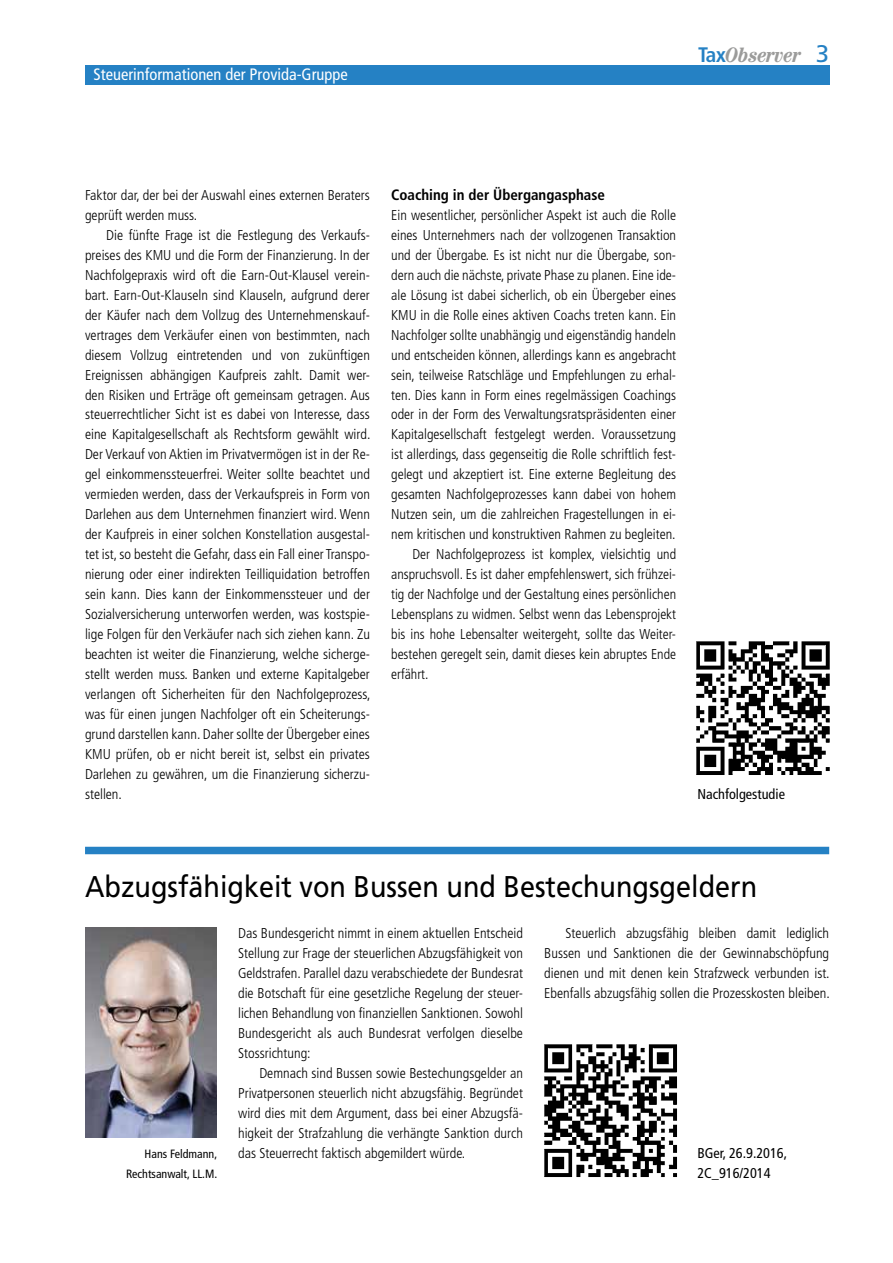
<style>
.page{position:relative;width:893px;height:1263px;background:#fff}
.page>*{position:absolute;margin:0;border:0;box-sizing:border-box;transform-origin:0 0}
.t1{font:30px "Frutiger LT";color:#000;scale:.9 1}
.t2{font:24px "Frutiger LT";color:#2581c4}
.t3{font:italic 700 condensed 21px "Century LT";color:#9b9b9a}
.t4{font:condensed 16.5px "Frutiger LT";color:#fff}
.t5{font:700 condensed 15px "Frutiger LT";color:#000}
.t6{font:300 condensed 14.25px/20px "Frutiger LT";color:#000;text-align:justify}
.t7{font:condensed 14.25px/20px "Frutiger LT";color:#000}
.t8{font:condensed 12px/20px "Frutiger LT";color:#000;text-align:right}
.s1{font-family:"Frutiger LT";font-style:normal;color:#2581c4}
</style>
<div class="page">
<div style="left:85px;top:66px;width:744px;height:19px;background:#2581c4"></div>
<img style="left:85px;top:928px;width:132px;height:210px">
<div style="left:85px;top:847px;width:744px;height:7px;background:#2581c4"></div>
<img style="left:544px;top:1044px;width:133px;height:133px">
<img style="left:696px;top:641px;width:134px;height:134px">
<p class="t4" style="left:94px;top:65px;width:256px">Steuerinformationen der Provida-Gruppe</p>
<h3 class="t3" style="left:698px;top:42px;width:104px"><span class="s1">Tax</span>Observer</h3>
<h2 class="t2" style="left:816px;top:40px;width:15px">3</h2>
<p class="t6" style="left:85px;top:185px;width:286px">Faktor dar, der bei der Auswahl eines externen Beraters geprüft werden muss.</p>
<p class="t6" style="left:85px;top:225px;width:287px;text-indent:21px">Die fünfte Frage ist die Festlegung des Verkaufs&shy;preises des KMU und die Form der Finanzierung. In der Nachfolgepraxis wird oft die Earn-Out-Klausel verein&shy;bart. Earn-Out-Klauseln sind Klauseln, aufgrund derer der Käufer nach dem Vollzug des Unternehmenskauf&shy;vertrages dem Verkäufer einen von bestimmten, nach diesem Vollzug eintretenden und von zukünftigen Ereignissen abhängigen Kaufpreis zahlt. Damit wer&shy;den Risiken und Erträge oft gemeinsam getragen. Aus steuerrechtlicher Sicht ist es dabei von Interesse, dass eine Kapitalgesellschaft als Rechtsform gewählt wird.<br>Der Verkauf von Aktien im Privatvermögen ist in der Re&shy;gel einkommenssteuerfrei. Weiter sollte beachtet und vermieden werden, dass der Verkaufspreis in Form von Darlehen aus dem Unternehmen finanziert wird. Wenn der Kaufpreis in einer solchen Konstellation ausgestal&shy;tet ist, so besteht die Gefahr, dass ein Fall einer Transpo&shy;nierung oder einer indirekten Teilliquidation betroffen sein kann. Dies kann der Einkommenssteuer und der Sozialversicherung unterworfen werden, was kostspie&shy;lige Folgen für den Verkäufer nach sich ziehen kann. Zu beachten ist weiter die Finanzierung, welche sicherge&shy;stellt werden muss. Banken und externe Kapitalgeber verlangen oft Sicherheiten für den Nachfolgeprozess, was für einen jungen Nachfolger oft ein Scheiterungs&shy;grund darstellen kann. Daher sollte der Übergeber eines KMU prüfen, ob er nicht bereit ist, selbst ein privates Darlehen zu gewähren, um die Finanzierung sicherzu&shy;stellen.</p>
<p class="t5" style="left:391px;top:186px;width:215px">Coaching in der Übergangasphase</p>
<p class="t6" style="left:391px;top:205px;width:286px">Ein wesentlicher, persönlicher Aspekt ist auch die Rolle</p>
<p class="t6" style="left:391px;top:225px;width:286px">eines Unternehmers nach der vollzogenen Transaktion</p>
<p class="t6" style="left:391px;top:245px;width:286px">und der Übergabe. Es ist nicht nur die Übergabe, son-</p>
<p class="t6" style="left:391px;top:265px;width:286px">dern auch die nächste, private Phase zu planen. Eine ide-</p>
<p class="t6" style="left:391px;top:285px;width:286px">ale Lösung ist dabei sicherlich, ob ein Übergeber eines</p>
<p class="t6" style="left:391px;top:305px;width:286px">KMU in die Rolle eines aktiven Coachs treten kann. Ein</p>
<p class="t6" style="left:391px;top:325px;width:286px">Nachfolger sollte unabhängig und eigenständig handeln</p>
<p class="t6" style="left:391px;top:345px;width:286px">und entscheiden können, allerdings kann es angebracht</p>
<p class="t6" style="left:391px;top:365px;width:286px">sein, teilweise Ratschläge und Empfehlungen zu erhal-</p>
<p class="t6" style="left:391px;top:385px;width:286px">ten. Dies kann in Form eines regelmässigen Coachings</p>
<p class="t6" style="left:391px;top:405px;width:286px">oder in der Form des Verwaltungsratspräsidenten einer</p>
<p class="t6" style="left:391px;top:425px;width:286px">Kapitalgesellschaft festgelegt werden. Voraussetzung</p>
<p class="t6" style="left:391px;top:445px;width:286px">ist allerdings, dass gegenseitig die Rolle schriftlich fest-</p>
<p class="t6" style="left:391px;top:465px;width:286px">gelegt und akzeptiert ist. Eine externe Begleitung des</p>
<p class="t6" style="left:391px;top:485px;width:286px">gesamten Nachfolgeprozesses kann dabei von hohem</p>
<p class="t6" style="left:391px;top:504px;width:286px">Nutzen sein, um die zahlreichen Fragestellungen in ei-</p>
<p class="t6" style="left:391px;top:524px;width:286px">nem kritischen und konstruktiven Rahmen zu begleiten.</p>
<p class="t6" style="left:412px;top:544px;width:265px">Der Nachfolgeprozess ist komplex, vielsichtig und</p>
<p class="t6" style="left:391px;top:564px;width:286px">anspruchsvoll. Es ist daher empfehlenswert, sich frühzei-</p>
<p class="t6" style="left:391px;top:584px;width:286px">tig der Nachfolge und der Gestaltung eines persönlichen</p>
<p class="t6" style="left:391px;top:604px;width:286px">Lebensplans zu widmen. Selbst wenn das Lebensprojekt</p>
<p class="t6" style="left:391px;top:624px;width:286px">bis ins hohe Lebensalter weitergeht, sollte das Weiter-</p>
<p class="t6" style="left:391px;top:644px;width:286px">bestehen geregelt sein, damit dieses kein abruptes Ende</p>
<p class="t6" style="left:391px;top:664px;width:39px">erfährt.</p>
<p class="t7" style="left:697px;top:784px;width:89px">Nachfolgestudie</p>
<h1 class="t1" style="left:85px;top:869px;width:748px">Abzugsfähigkeit von Bussen und Bestechungsgeldern</h1>
<p class="t6" style="left:238px;top:923px;width:286px">Das Bundesgericht nimmt in einem aktuellen Entscheid Stellung zur Frage der steuerlichen Abzugsfähigkeit von Geldstrafen. Parallel dazu verabschiedete der Bundesrat die Botschaft für eine gesetzliche Regelung der steuer&shy;lichen Behandlung von finanziellen Sanktionen. Sowohl Bundesgericht als auch Bundesrat verfolgen dieselbe Stossrichtung:</p>
<p class="t6" style="left:238px;top:1063px;width:286px;text-indent:21px">Demnach sind Bussen sowie Bestechungsgelder an Privatpersonen steuerlich nicht abzugsfähig. Begründet wird dies mit dem Argument, dass bei einer Abzugsfä&shy;higkeit der Strafzahlung die verhängte Sanktion durch das Steuerrecht faktisch abgemildert würde.</p>
<p class="t6" style="left:544px;top:923px;width:287px;text-indent:21px">Steuerlich abzugsfähig bleiben damit lediglich Bussen und Sanktionen die der Gewinnabschöpfung dienen und mit denen kein Strafzweck verbunden ist.<br>Ebenfalls abzugsfähig sollen die Prozesskosten bleiben.</p>
<p class="t8" style="left:126px;top:1144px;width:93px">Hans Feldmann,<br>Rechtsanwalt, LL.M.</p>
<p class="t7" style="left:697px;top:1143px;width:91px">BGer, 26.9.2016,<br>2C_916/2014</p>
</div>
